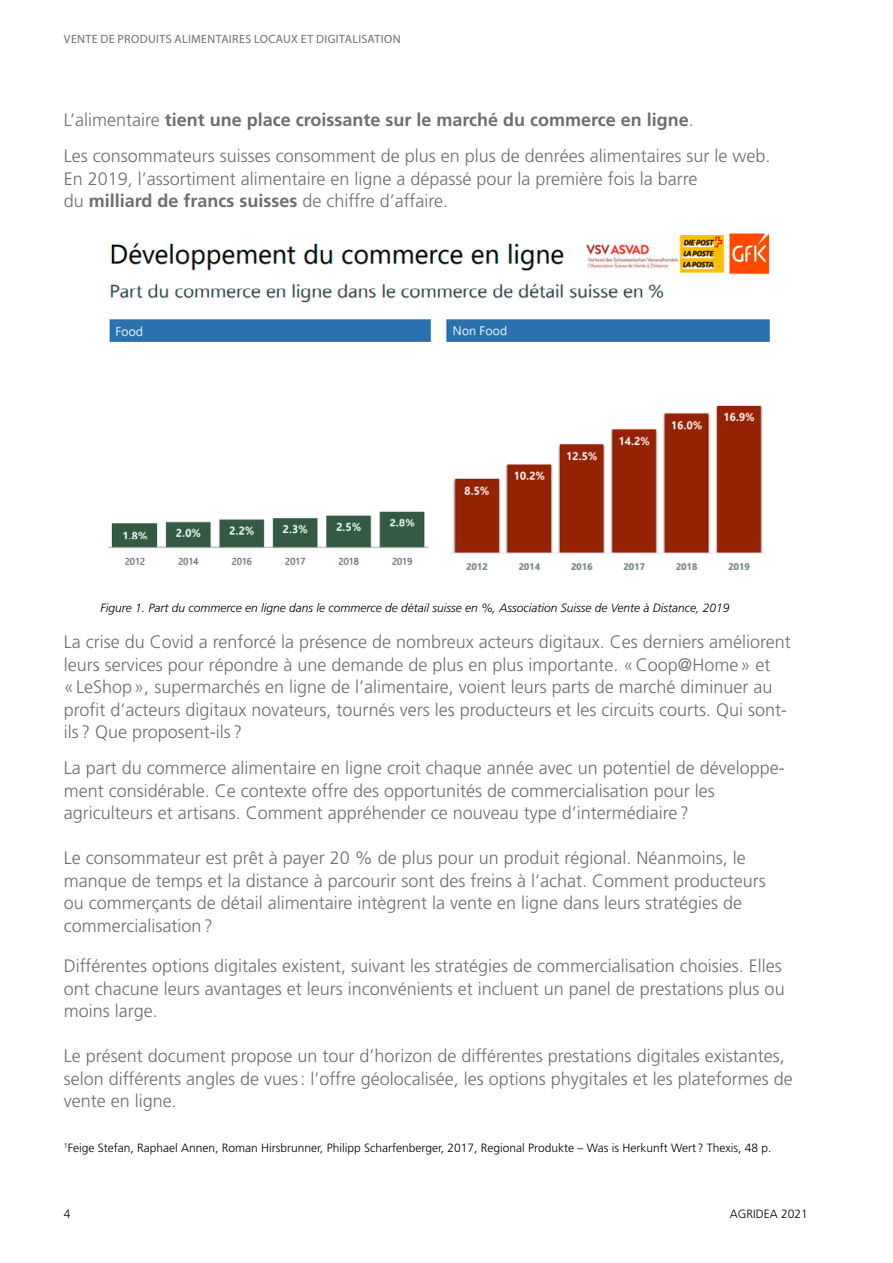
<style>
.page{position:relative;width:893px;height:1263px;background:#fff}
.page>*{position:absolute;margin:0;border:0;box-sizing:border-box;transform-origin:0 0}
.t1{font:300 18px/22.5px "Frutiger";color:#6e6e6e}
.t2{font:300 12px "Frutiger LT Pro";color:#000}
.t3{font:italic 300 12px "Frutiger LT Pro";color:#000}
.t4{font:12px "Myriad Pro";letter-spacing:.03em;color:#6e6e6e}
.t5{font:300 12px "Frutiger";color:#000}
.s1{font-weight:700}
</style>
<div class="page">
<img style="left:108px;top:233px;width:662px;height:338px">
<p class="t4" style="left:64px;top:32px;width:338px">VENTE DE PRODUITS ALIMENTAIRES LOCAUX ET DIGITALISATION</p>
<p class="t1" style="left:64px;top:102px;width:708px;line-height:36px">L’alimentaire <span class="s1">tient une place croissante sur le marché du commerce en ligne</span>.<br>Les consommateurs suisses consomment de plus en plus de denrées alimentaires sur le web.</p>
<p class="t1" style="left:64px;top:167px;width:635px">En 2019, l’assortiment alimentaire en ligne a dépassé pour la première fois la barre du <span class="s1">milliard de francs suisses</span> de chiffre d’affaire.</p>
<p class="t3" style="left:101px;top:601px;width:630px">Figure 1. Part du commerce en ligne dans le commerce de détail suisse en %, Association Suisse de Vente à Distance, 2019</p>
<p class="t1" style="left:64px;top:630px;width:729px">La crise du Covid a renforcé la présence de nombreux acteurs digitaux. Ces derniers améliorent leurs services pour répondre à une demande de plus en plus importante. «Coop@Home» et «LeShop», supermarchés en ligne de l’alimentaire, voient leurs parts de marché diminuer au profit d’acteurs digitaux novateurs, tournés vers les producteurs et les circuits courts. Qui sont&shy;ils ? Que proposent-ils?</p>
<p class="t1" style="left:64px;top:756px;width:723px">La part du commerce alimentaire en ligne croit chaque année avec un potentiel de développe&shy;ment considérable. Ce contexte offre des opportunités de commercialisation pour les agriculteurs et artisans. Comment appréhender ce nouveau type d’intermédiaire ?</p>
<p class="t1" style="left:64px;top:846px;width:704px">Le consommateur est prêt à payer 20 % de plus pour un produit régional. Néanmoins, le manque de temps et la distance à parcourir sont des freins à l’achat. Comment producteurs ou commerçants de détail alimentaire intègrent la vente en ligne dans leurs stratégies de commercialisation?</p>
<p class="t1" style="left:64px;top:954px;width:722px">Différentes options digitales existent, suivant les stratégies de commercialisation choisies. Elles ont chacune leurs avantages et leurs inconvénients et incluent un panel de prestations plus ou moins large.</p>
<p class="t1" style="left:64px;top:1044px;width:731px">Le présent document propose un tour d’horizon de différentes prestations digitales existantes, selon différents angles de vues: l’offre géolocalisée, les options phygitales et les plateformes de vente en ligne.</p>
<p class="t2" style="left:64px;top:1141px;width:709px"><sup>1</sup>Feige Stefan, Raphael Annen, Roman Hirsbrunner, Philipp Scharfenberger, 2017, Regional Produkte – Was is Herkunft Wert ? Thexis, 48 p.</p>
<p class="t5" style="left:64px;top:1207px;width:8px">4</p>
<p class="t5" style="left:730px;top:1207px;width:80px">AGRIDEA 2021</p>
</div>
